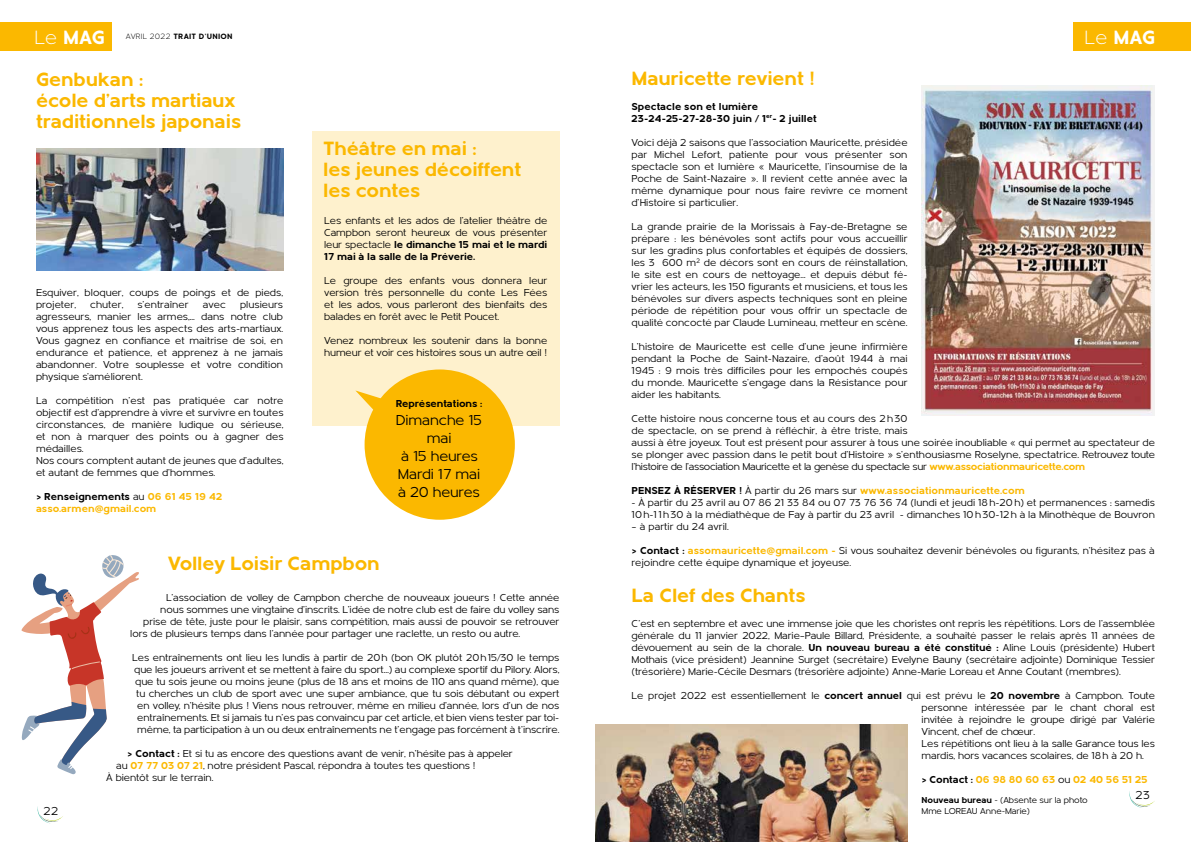
<style>
.page{position:relative;width:1191px;height:842px;background:#fff}
.page>*{position:absolute;margin:0;border:0;box-sizing:border-box;transform-origin:0 0}
.t1{font:700 20px/21px "Metrisch";letter-spacing:-.01em;color:#fbb800}
.t2{font:700 20px "Metrisch";letter-spacing:-.01em;color:#fff}
.t3{font:15px/18px "Metrisch";letter-spacing:-.01em;color:#000;text-align:center}
.t4{font:12px "Metrisch";color:#000}
.t5{font:10.5px/12px "Metrisch";letter-spacing:-.01em;color:#000;text-align:justify}
.t6{font:700 10.5px/12px "Metrisch";color:#fbb800}
.t7{font:700 10.5px/12px "Metrisch";color:#000}
.t8{font:9px/11px "Metrisch";letter-spacing:-.01em;color:#000}
.t9{font:700 8px "Metrisch";letter-spacing:.03em;color:#000}
.s1{font-weight:300}
.s2{color:#000}
.s3{font-weight:400;color:#000}
.s4{font-weight:700}
.s5{font-weight:700;color:#fbb800}
</style>
<div class="page">
<svg style="left:37px;top:806px;width:26px;height:18px"></svg>
<svg style="left:1129px;top:791px;width:26px;height:17px"></svg>
<div style="left:0;top:22px;width:112px;height:28px;background:#fbb800"></div>
<div style="left:1072px;top:22px;width:119px;height:28px;background:#fbb800"></div>
<img style="left:36px;top:149px;width:247px;height:122px">
<div style="left:312px;top:131px;width:247px;height:295px;background:#fef1cd"></div>
<img style="left:595px;top:724px;width:312px;height:118px">
<img style="left:921px;top:85px;width:234px;height:330px">
<svg style="left:21px;top:555px;width:118px;height:219px"></svg>
<div style="left:364px;top:369px;width:151px;height:151px;background:#fbb800;border-radius:50%"></div>
<svg style="left:355px;top:390px;width:33px;height:26px"></svg>
<h1 class="t2" style="left:34px;top:26px;width:72px"><span class="s1">Le</span> MAG</h1>
<p class="t9" style="left:126px;top:32px;width:108px"><span class="s1">AVRIL 2022</span> TRAIT D’UNION</p>
<h1 class="t2" style="left:1084px;top:26px;width:72px"><span class="s1">Le</span> MAG</h1>
<h1 class="t1" style="left:36px;top:69px;width:207px">Genbukan :<br>école d'arts martiaux traditionnels japonais</h1>
<p class="t5" style="left:36px;top:286px;width:249px">Esquiver, bloquer, coups de poings et de pieds, projeter,</p>
<p class="t5" style="left:36px;top:298px;width:249px;text-indent:204px">plusieurs agresseurs, manier les armes,... dans notre club vous apprenez tous les aspects des arts-martiaux.<br>Vous gagnez en confiance et maitrise de soi, en endurance et patience, et apprenez à ne jamais abandonner. Votre souplesse et votre condition physique s’améliorent.</p>
<p class="t5" style="left:36px;top:394px;width:249px;text-align:left">La compétition n’est pas pratiquée car notre objectif est d’apprendre à vivre et survivre en toutes circonstances, de manière ludique ou sérieuse, et non à marquer des points ou à gagner des médailles.<br>Nos cours comptent autant de jeunes que d’adultes, et autant de femmes que d’hommes.</p>
<p class="t6" style="left:36px;top:490px;width:188px"><span class="s2">&gt; Renseignements</span> <span class="s3">au</span> 06 61 45 19 42 asso.armen@gmail.com</p>
<p class="t5" style="left:90px;top:298px;width:35px">chuter,</p>
<p class="t5" style="left:138px;top:298px;width:53px">s’entraîner</p>
<p class="t5" style="left:203px;top:298px;width:25px">avec</p>
<h1 class="t1" style="left:323px;top:139px;width:199px">Théâtre en mai :<br>les jeunes décoiffent les contes</h1>
<p class="t5" style="left:324px;top:214px;width:224px">Les enfants et les ados de l’atelier théâtre de Campbon seront heureux de vous présenter leur spectacle <span class="s4">le dimanche 15 mai et le mardi 17 mai à la salle de la Préverie.</span></p>
<p class="t5" style="left:324px;top:274px;width:225px">Le groupe des enfants vous donnera leur version très personnelle du conte Les Fées et les ados, vous parleront des bienfaits des balades en forêt avec le Petit Poucet.</p>
<p class="t5" style="left:324px;top:334px;width:224px">Venez nombreux les soutenir dans la bonne humeur et voir ces histoires sous un autre œil !</p>
<p class="t7" style="left:396px;top:398px;width:88px">Représentations :</p>
<h2 class="t3" style="left:396px;top:411px;width:88px">Dimanche 15 mai<br>à 15 heures<br>Mardi 17 mai à 20 heures</h2>
<h1 class="t1" style="left:168px;top:553px;width:214px">Volley Loisir Campbon</h1>
<p class="t4" style="left:44px;top:804px;width:16px">22</p>
<p class="t5" style="left:166px;top:592px;width:395px">L’association de volley de Campbon cherche de nouveaux joueurs ! Cette année</p>
<p class="t5" style="left:160px;top:604px;width:401px">nous sommes une vingtaine d’inscrits. L’idée de notre club est de faire du volley sans</p>
<p class="t5" style="left:143px;top:616px;width:418px">prise de tête, juste pour le plaisir, sans compétition, mais aussi de pouvoir se retrouver</p>
<p class="t5" style="left:130px;top:628px;width:391px">lors de plusieurs temps dans l’année pour partager une raclette, un resto ou autre.</p>
<p class="t5" style="left:132px;top:652px;width:429px">Les entraînements ont lieu les lundis à partir de 20h (bon OK plutôt 20h15/30 le temps que les joueurs arrivent et se mettent à faire du sport…) au complexe sportif du Pilory. Alors, que tu sois jeune ou moins jeune (plus de 18 ans et moins de 110 ans quand même), que tu cherches un club de sport avec une super ambiance, que tu sois débutant ou expert en volley, n’hésite plus ! Viens nous retrouver, même en milieu d’année, lors d’un de nos entraînements. Et si jamais tu n’es pas convaincu par cet article, et bien viens tester par toi&shy;même, ta participation à un ou deux entraînements ne t’engage pas forcément à t’inscrire.</p>
<p class="t5" style="left:127px;top:748px;width:387px"><span class="s4">&gt; Contact :</span> Et si tu as encore des questions avant de venir, n’hésite pas à appeler</p>
<p class="t5" style="left:116px;top:760px;width:361px">au <span class="s5">07 77 03 07 21</span>, notre président Pascal, répondra à toutes tes questions !</p>
<p class="t5" style="left:106px;top:772px;width:109px">À bientôt sur le terrain.</p>
<h1 class="t1" style="left:631px;top:68px;width:185px">Mauricette revient !</h1>
<p class="t7" style="left:631px;top:101px;width:187px">Spectacle son et lumière<br>23-24-25-27-28-30 juin / 1<sup>er</sup>- 2 juillet</p>
<p class="t5" style="left:631px;top:137px;width:278px">Voici déjà 2 saisons que l’association Mauricette, présidée par Michel Lefort, patiente pour vous présenter son spectacle son et lumière « Mauricette, l’insoumise de la Poche de Saint-Nazaire ». Il revient cette année avec la même dynamique pour nous faire revivre ce moment d’Histoire si particulier.</p>
<p class="t5" style="left:631px;top:221px;width:278px">La grande prairie de la Morissais à Fay-de-Bretagne se prépare : les bénévoles sont actifs pour vous accueillir sur les gradins plus confortables et équipés de dossiers, les 3 600 m² de décors sont en cours de réinstallation, le site est en cours de nettoyage… et depuis début fé&shy;vrier les acteurs, les 150 figurants et musiciens, et tous les bénévoles sur divers aspects techniques sont en pleine période de répétition pour vous offrir un spectacle de qualité concocté par Claude Lumineau, metteur en scène.</p>
<p class="t5" style="left:631px;top:341px;width:278px">L’histoire de Mauricette est celle d’une jeune infirmière pendant la Poche de Saint-Nazaire, d’août 1944 à mai 1945 : 9 mois très difficiles pour les empochés coupés du monde. Mauricette s’engage dans la Résistance pour aider les habitants.</p>
<p class="t5" style="left:631px;top:413px;width:525px;text-align:left">Cette histoire nous concerne tous et au cours des 2h30<br>de spectacle, on se prend à réfléchir, à être triste, mais<br>aussi à être joyeux. Tout est présent pour assurer à tous une soirée inoubliable « qui permet au spectateur de se plonger avec passion dans le petit bout d’Histoire » s’enthousiasme Roselyne, spectatrice. Retrouvez toute l’histoire de l’association Mauricette et la genèse du spectacle sur <span class="s5">www.associationmauricette.com</span></p>
<p class="t6" style="left:631px;top:485px;width:395px"><span class="s2">PENSEZ À RÉSERVER !</span> <span class="s3">À partir du 26 mars sur</span> www.associationmauricette.com</p>
<p class="t5" style="left:631px;top:497px;width:525px">- À partir du 23 avril au 07 86 21 33 84 ou 07 73 76 36 74 (lundi et jeudi 18h-20h) et permanences : samedis<br>10h-11h30 à la médiathèque de Fay à partir du 23 avril - dimanches 10h30-12h à la Minothèque de Bouvron</p>
<p class="t5" style="left:631px;top:521px;width:99px">– à partir du 24 avril.</p>
<p class="t5" style="left:631px;top:545px;width:525px"><span class="s4">&gt; Contact :</span> <span class="s5">assomauricette@gmail.com -</span> Si vous souhaitez devenir bénévoles ou figurants, n’hésitez pas à rejoindre cette équipe dynamique et joyeuse.</p>
<h1 class="t1" style="left:631px;top:585px;width:176px">La Clef des Chants</h1>
<p class="t5" style="left:631px;top:618px;width:525px">C’est en septembre et avec une immense joie que les choristes ont repris les répétitions. Lors de l’assemblée générale du 11 janvier 2022, Marie–Paule Billard, Présidente, a souhaité passer le relais après 11 années de dévouement au sein de la chorale. <span class="s4">Un nouveau bureau a été constitué :</span> Aline Louis (présidente) Hubert Mothais (vice président) Jeannine Surget (secrétaire) Evelyne Bauny (secrétaire adjointe) Dominique Tessier (trésorière) Marie-Cécile Desmars (trésorière adjointe) Anne-Marie Loreau et Anne Coutant (membres).</p>
<p class="t5" style="left:921px;top:690px;width:235px;text-align:left;text-indent:-290px">Le projet 2022 est essentiellement le <span class="s4">concert annuel</span> qui est prévu le <span class="s4">20 novembre</span> à Campbon. Toute personne intéressée par le chant choral est invitée à rejoindre le groupe dirigé par Valérie Vincent, chef de chœur.<br>Les répétitions ont lieu à la salle Garance tous les mardis, hors vacances scolaires, de 18h à 20 h.</p>
<p class="t6" style="left:921px;top:774px;width:227px"><span class="s2">&gt; Contact :</span> 06 98 80 60 63 <span class="s3">ou</span> 02 40 56 51 25</p>
<p class="t8" style="left:921px;top:795px;width:168px"><span class="s4">Nouveau bureau</span> - (Absente sur la photo<br>Mme LOREAU Anne-Marie)</p>
<p class="t4" style="left:1135px;top:789px;width:16px">23</p>
</div>
